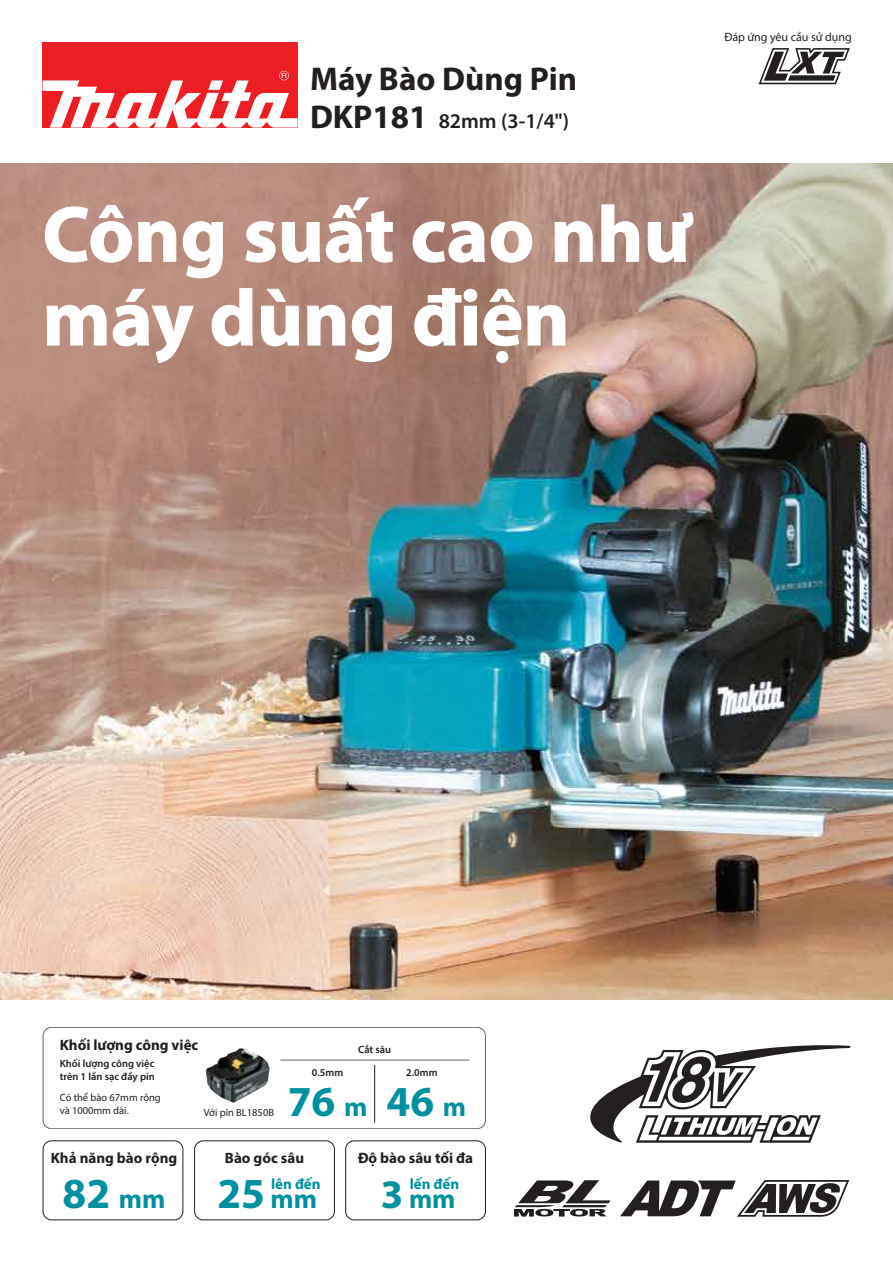
<style>
.page{position:relative;width:893px;height:1263px;background:#fff}
.page>*{position:absolute;margin:0;border:0;box-sizing:border-box;transform-origin:0 0}
.t1{font:700 79.5px/83.7px "Myriad Pro";color:#fff}
.t2{font:700 42.9px "Myriad Pro";color:#00909e}
.t3{font:700 33px/37.7px "Myriad Pro";color:#231f20}
.t4{font:700 27.15px "Myriad Pro";color:#00909e}
.t5{font:600 21px "Myriad Pro";color:#231f20}
.t6{font:700 15px "Myriad Pro";color:#231f20}
.t7{font:700 15px "Myriad Pro";color:#00909e}
.t8{font:12px "Myriad Pro";color:#231f20}
.t9{font:600 10.5px/13.5px "Myriad Pro";color:#231f20}
.t10{font:10.5px/13.5px "Myriad Pro";color:#231f20}
.s1{font-size:27.15px}
.s2{font-size:40.65px}
</style>
<div class="page">
<img style="left:0;top:163px;width:893px;height:837px">
<div style="left:43px;top:43px;width:255px;height:85px;background:#ed1d24"></div>
<svg style="left:43px;top:71px;width:255px;height:57px"></svg>
<div style="left:43px;top:1141px;width:140px;height:79px;border:1px solid #231f20;border-radius:9px"></div>
<div style="left:43px;top:1027px;width:443px;height:102px;border:1px solid #231f20;border-radius:9px"></div>
<div style="left:194px;top:1141px;width:141px;height:79px;border:1px solid #231f20;border-radius:9px"></div>
<div style="left:345px;top:1141px;width:141px;height:79px;border:1px solid #231f20;border-radius:9px"></div>
<img style="left:206px;top:1048px;width:64px;height:54px">
<hr style="left:280px;top:1060px;width:189px;height:1px;background:#231f20">
<hr style="left:374px;top:1065px;width:1px;height:58px;background:#231f20">
<svg style="left:759px;top:48px;width:91px;height:36px"></svg>
<svg style="left:590px;top:1045px;width:261px;height:98px"></svg>
<svg style="left:514px;top:1180px;width:96px;height:36px"></svg>
<svg style="left:620px;top:1180px;width:229px;height:37px"></svg>
<svg style="left:45px;top:205px;width:87px;height:58px;background:#c0998c"></svg>
<svg style="left:138px;top:221px;width:38px;height:41px;background:#c29d8f"></svg>
<svg style="left:183px;top:221px;width:40px;height:57px;background:#c19b8d"></svg>
<svg style="left:245px;top:221px;width:31px;height:41px"></svg>
<svg style="left:282px;top:222px;width:38px;height:41px;background:#bf998b"></svg>
<svg style="left:326px;top:197px;width:67px;height:66px;background:#b99488"></svg>
<svg style="left:413px;top:221px;width:72px;height:42px;background:#ad867e"></svg>
<svg style="left:491px;top:221px;width:41px;height:42px;background:#bd998a"></svg>
<svg style="left:555px;top:221px;width:37px;height:41px;background:#b9988e"></svg>
<svg style="left:601px;top:205px;width:38px;height:57px;background:#b49288"></svg>
<svg style="left:648px;top:212px;width:45px;height:51px;background:#b29086"></svg>
<svg style="left:47px;top:305px;width:59px;height:40px;background:#c29c8d"></svg>
<svg style="left:113px;top:289px;width:81px;height:74px;background:#bc9486"></svg>
<svg style="left:212px;top:288px;width:41px;height:58px;background:#bc9587"></svg>
<svg style="left:261px;top:289px;width:38px;height:57px;background:#bc9688"></svg>
<svg style="left:307px;top:305px;width:38px;height:40px;background:#b89288"></svg>
<svg style="left:352px;top:305px;width:40px;height:57px;background:#b48f81"></svg>
<svg style="left:415px;top:288px;width:62px;height:58px;background:#ab8577"></svg>
<svg style="left:483px;top:289px;width:38px;height:74px;background:#ad8b7c"></svg>
<svg style="left:527px;top:305px;width:38px;height:40px;background:#be9d92"></svg>
<h3 class="t3" style="left:310px;top:59px;width:269px">Máy Bào Dùng Pin<br>DKP181</h3>
<h3 class="t5" style="left:439px;top:107px;width:132px">82mm (3-1/4")</h3>
<h1 class="t1" style="left:43px;top:190px;width:649px">Công suất cao như máy dùng điện</h1>
<p class="t8" style="left:724px;top:29px;width:129px">Đáp ứng yêu cầu sử dụng</p>
<p class="t6" style="left:60px;top:1035px;width:140px">Khối lượng công việc</p>
<p class="t9" style="left:60px;top:1056px;width:97px">Khối lượng công việc trên 1 lần sạc đầy pin</p>
<p class="t10" style="left:60px;top:1090px;width:103px">Có thể bào 67mm rộng và 1000mm dài.</p>
<p class="t9" style="left:358px;top:1042px;width:34px">Cắt sâu</p>
<h2 class="t2" style="left:288px;top:1073px;width:180px">76 <span class="s1">m</span> 46 <span class="s1">m</span></h2>
<p class="t9" style="left:312px;top:1065px;width:33px">0.5mm</p>
<p class="t9" style="left:406px;top:1065px;width:33px">2.0mm</p>
<p class="t10" style="left:204px;top:1105px;width:72px">Với pin BL1850B</p>
<p class="t6" style="left:225px;top:1148px;width:81px">Bào góc sâu</p>
<h2 class="t2" style="left:217px;top:1166px;width:101px">25 <span class="s1">mm</span></h2>
<p class="t6" style="left:358px;top:1148px;width:117px">Độ bào sâu tối đa</p>
<h3 class="t4" style="left:381px;top:1181px;width:76px"><span class="s2">3</span> mm</h3>
<p class="t6" style="left:51px;top:1148px;width:128px">Khả năng bào rộng</p>
<h2 class="t2" style="left:63px;top:1166px;width:104px">82 <span class="s1">mm</span></h2>
<p class="t7" style="left:271px;top:1174px;width:51px">lên đến</p>
<p class="t7" style="left:410px;top:1174px;width:51px">lến đến</p>
</div>
